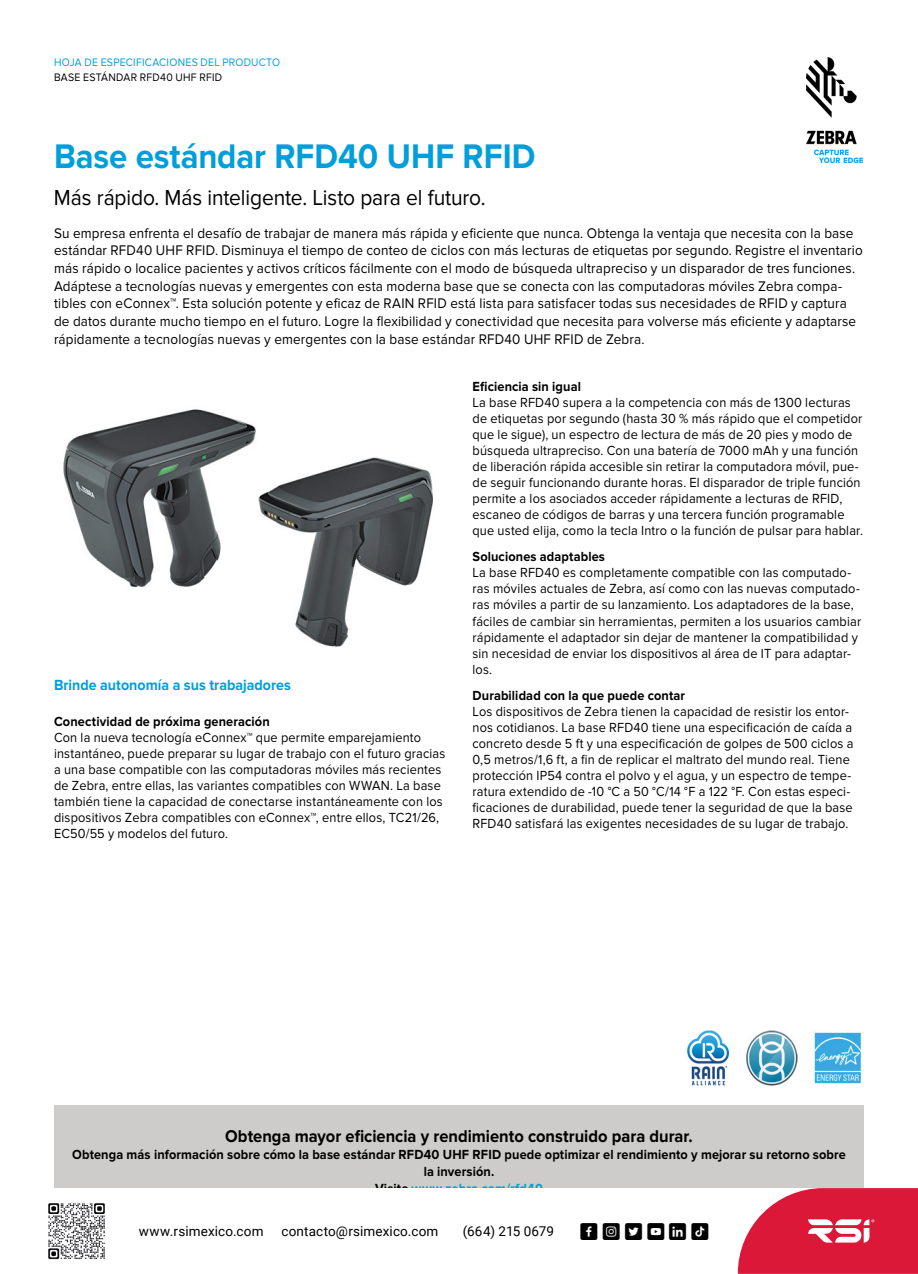
<style>
.page{position:relative;width:918px;height:1274px;background:#fff}
.page>*{position:absolute;margin:0;border:0;box-sizing:border-box;transform-origin:0 0}
.t1{font:700 35.4px "Proxima Nova";color:#009edb;scale:.93 1}
.t2{font:22.5px "Proxima Nova";letter-spacing:-.005em;color:#000;scale:.93 1}
.t3{font:700 17.7px "Proxima Nova";color:#000;scale:.93 1}
.t4{font:700 15.3px "Proxima Nova";color:#009edb;scale:.93 1}
.t5{font:15px "Social Shapes";letter-spacing:.265em;color:#000}
.t6{font:14.55px/17.7px "Proxima Nova";letter-spacing:.01em;color:#000;scale:.93 1}
.t7{font:13.65px/16px "Proxima Nova";letter-spacing:.015em;color:#000;scale:.93 1}
.t8{font:700 13.65px/17px "Proxima Nova";letter-spacing:.01em;color:#000;text-align:center;scale:.93 1}
.t9{font:13.5px "Roboto";letter-spacing:.015em;color:#000}
.t10{font:11.25px "Proxima Nova";letter-spacing:.025em;color:#009edb;scale:.93 1}
.t11{font:11.25px "Proxima Nova";letter-spacing:.025em;color:#000;scale:.93 1}
.s1{color:#009edb}
</style>
<div class="page">
<img style="left:806px;top:58px;width:56px;height:104px">
<div style="left:54px;top:1105px;width:810px;height:111px;background:#cdccca"></div>
<img style="left:687px;top:1030px;width:174px;height:56px">
<img style="left:63px;top:409px;width:370px;height:238px">
<div style="left:0;top:1188px;width:918px;height:86px;background:#fff"></div>
<img style="left:48px;top:1203px;width:57px;height:57px">
<svg style="left:738px;top:1188px;width:180px;height:86px"></svg>
<p class="t10" style="left:54px;top:55px;width:245px">HOJA DE ESPECIFICACIONES DEL PRODUCTO</p>
<p class="t11" style="left:54px;top:71px;width:182px">BASE ESTÁNDAR RFD40 UHF RFID</p>
<h1 class="t1" style="left:54px;top:136px;width:519px">Base estándar RFD40 UHF RFID</h1>
<h2 class="t2" style="left:54px;top:185px;width:466px">Más rápido. Más inteligente. Listo para el futuro.</h2>
<p class="t6" style="left:54px;top:224px;width:871px">Su empresa enfrenta el desafío de trabajar de manera más rápida y eficiente que nunca. Obtenga la ventaja que necesita con la base estándar RFD40 UHF RFID. Disminuya el tiempo de conteo de ciclos con más lecturas de etiquetas por segundo. Registre el inventario más rápido o localice pacientes y activos críticos fácilmente con el modo de búsqueda ultrapreciso y un disparador de tres funciones.<br>Adáptese a tecnologías nuevas y emergentes con esta moderna base que se conecta con las computadoras móviles Zebra compa&shy;tibles con eConnex™. Esta solución potente y eficaz de RAIN RFID está lista para satisfacer todas sus necesidades de RFID y captura de datos durante mucho tiempo en el futuro. Logre la flexibilidad y conectividad que necesita para volverse más eficiente y adaptarse rápidamente a tecnologías nuevas y emergentes con la base estándar RFD40 UHF RFID de Zebra.</p>
<p class="t4" style="left:54px;top:676px;width:256px">Brinde autonomía a sus trabajadores</p>
<p class="t8" style="left:54px;top:713px;width:234px">Conectividad de próxima generación</p>
<p class="t7" style="left:54px;top:729px;width:422px">Con la nueva tecnología eConnex™ que permite emparejamiento instantáneo, puede preparar su lugar de trabajo con el futuro gracias a una base compatible con las computadoras móviles más recientes de Zebra, entre ellas, las variantes compatibles con WWAN. La base también tiene la capacidad de conectarse instantáneamente con los dispositivos Zebra compatibles con eConnex™, entre ellos, TC21/26, EC50/55 y modelos del futuro.</p>
<p class="t8" style="left:472px;top:378px;width:118px">Eficiencia sin igual</p>
<p class="t7" style="left:472px;top:394px;width:421px">La base RFD40 supera a la competencia con más de 1300 lecturas de etiquetas por segundo (hasta 30 % más rápido que el competidor que le sigue), un espectro de lectura de más de 20 pies y modo de búsqueda ultrapreciso. Con una batería de 7000 mAh y una función de liberación rápida accesible sin retirar la computadora móvil, pue&shy;de seguir funcionando durante horas. El disparador de triple función permite a los asociados acceder rápidamente a lecturas de RFID, escaneo de códigos de barras y una tercera función programable que usted elija, como la tecla Intro o la función de pulsar para hablar.</p>
<p class="t8" style="left:472px;top:548px;width:144px">Soluciones adaptables</p>
<p class="t7" style="left:472px;top:565px;width:419px">La base RFD40 es completamente compatible con las computado&shy;ras móviles actuales de Zebra, así como con las nuevas computado&shy;ras móviles a partir de su lanzamiento. Los adaptadores de la base, fáciles de cambiar sin herramientas, permiten a los usuarios cambiar rápidamente el adaptador sin dejar de mantener la compatibilidad y sin necesidad de enviar los dispositivos al área de IT para adaptar&shy;los.</p>
<p class="t8" style="left:472px;top:687px;width:230px">Durabilidad con la que puede contar</p>
<p class="t7" style="left:472px;top:703px;width:411px">Los dispositivos de Zebra tienen la capacidad de resistir los entor&shy;nos cotidianos. La base RFD40 tiene una especificación de caída a concreto desde 5 ft y una especificación de golpes de 500 ciclos a 0,5 metros/1,6 ft, a fin de replicar el maltrato del mundo real. Tiene protección IP54 contra el polvo y el agua, y un espectro de tempe&shy;ratura extendido de -10 °C a 50 °C/14 °F a 122 °F. Con estas especi&shy;ficaciones de durabilidad, puede tener la seguridad de que la base RFD40 satisfará las exigentes necesidades de su lugar de trabajo.</p>
<p class="t3" style="left:225px;top:1126px;width:504px">Obtenga mayor eficiencia y rendimiento construido para durar.</p>
<p class="t8" style="left:72px;top:1146px;width:834px">Obtenga más información sobre cómo la base estándar RFD40 UHF RFID puede optimizar el rendimiento y mejorar su retorno sobre la inversión.<br>Visite <span class="s1">www.zebra.com/rfd40</span></p>
<p class="t9" style="left:139px;top:1222px;width:126px">www.rsimexico.com</p>
<p class="t9" style="left:281px;top:1222px;width:158px">contacto@rsimexico.com</p>
<p class="t9" style="left:463px;top:1222px;width:93px">(664) 215 0679</p>
<p class="t5" style="left:580px;top:1226px;width:131px">FdÕùjÉ</p>
</div>
